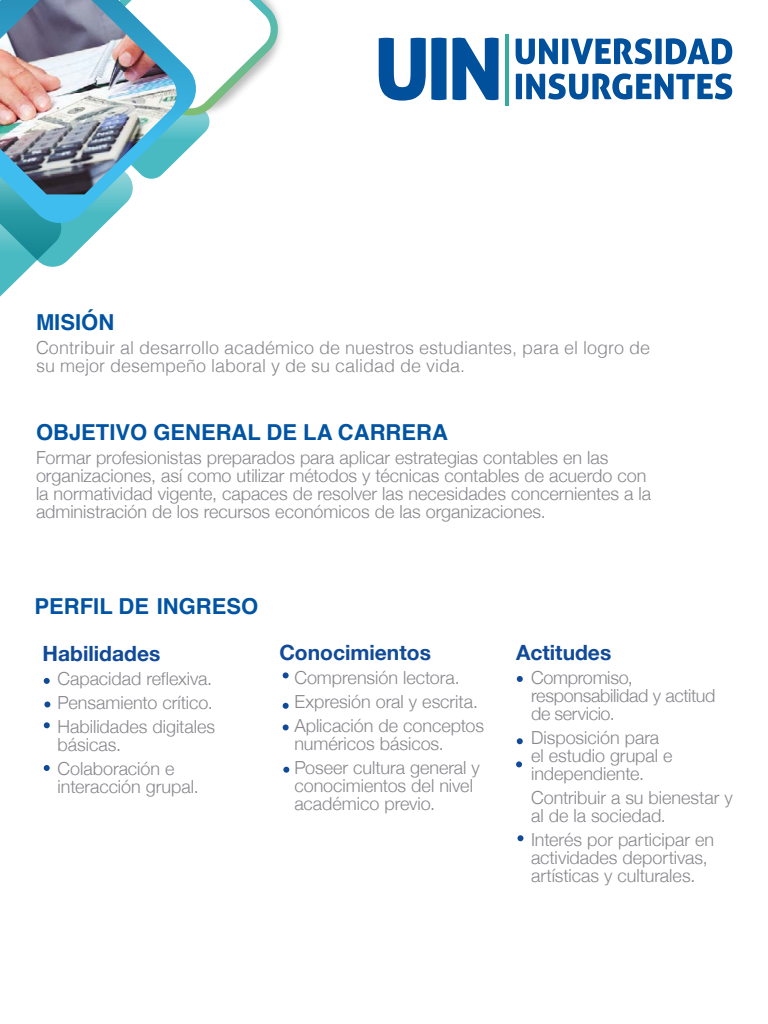
<style>
.page{position:relative;width:768px;height:1024px;background:#fff}
.page>*{position:absolute;margin:0;border:0;box-sizing:border-box;transform-origin:0 0}
.t1{font:700 22px "Helvetica";color:#0054a3}
.t2{font:700 21px "Helvetica Neue";color:#114a99}
.t3{font:300 18px/18px "Helvetica Neue";color:#89878c}
.t4{font:300 18px/18px "Helvetica";color:#89878c}
.t5{font:300 18px/18px "Helvetica Neue";letter-spacing:-.02em;color:#89878c}
</style>
<div class="page">
<svg style="left:516px;top:38px;width:216px;height:26px"></svg>
<svg style="left:516px;top:73px;width:216px;height:27px"></svg>
<svg style="left:379px;top:38px;width:68px;height:63px"></svg>
<svg style="left:453px;top:38px;width:46px;height:62px"></svg>
<hr style="left:505px;top:34px;width:3px;height:72px;background:#37aaa1">
<svg style="left:44px;top:678px;width:6px;height:6px"></svg>
<svg style="left:44px;top:701px;width:6px;height:6px"></svg>
<svg style="left:44px;top:765px;width:6px;height:6px"></svg>
<svg style="left:44px;top:722px;width:6px;height:6px"></svg>
<svg style="left:283px;top:672px;width:6px;height:6px"></svg>
<svg style="left:283px;top:767px;width:6px;height:6px"></svg>
<svg style="left:283px;top:703px;width:6px;height:6px"></svg>
<svg style="left:283px;top:724px;width:6px;height:6px"></svg>
<svg style="left:517px;top:676px;width:6px;height:6px"></svg>
<svg style="left:517px;top:835px;width:6px;height:6px"></svg>
<svg style="left:517px;top:738px;width:6px;height:6px"></svg>
<svg style="left:516px;top:761px;width:6px;height:6px"></svg>
<svg style="left:0;top:0;width:281px;height:297px"></svg>
<svg style="left:0;top:0;width:199px;height:226px"></svg>
<img style="left:0;top:0;width:179px;height:194px">
<p class="t1" style="left:36px;top:304px;width:80px">MISIÓN</p>
<p class="t4" style="left:36px;top:337px;width:616px">Contribuir al desarrollo académico de nuestros estudiantes, para el logro de su mejor desempeño laboral y de su calidad de vida.</p>
<p class="t1" style="left:36px;top:414px;width:413px">OBJETIVO GENERAL DE LA CARRERA</p>
<p class="t3" style="left:36px;top:447px;width:617px">Formar profesionistas preparados para aplicar estrategias contables en las organizaciones, así como utilizar métodos y técnicas contables de acuerdo con la normatividad vigente, capaces de resolver las necesidades concernientes a la administración de los recursos económicos de las organizaciones.</p>
<p class="t1" style="left:35px;top:589px;width:225px">PERFIL DE INGRESO</p>
<p class="t2" style="left:43px;top:637px;width:119px">Habilidades</p>
<p class="t3" style="left:58px;top:665px;width:159px;line-height:24px">Capacidad reflexiva.<br>Pensamiento crítico.<br>Habilidades digitales</p>
<p class="t3" style="left:58px;top:731px;width:118px;line-height:24px">básicas.<br>Colaboración e</p>
<p class="t3" style="left:58px;top:776px;width:143px">interacción grupal.</p>
<p class="t2" style="left:279px;top:636px;width:153px">Conocimientos</p>
<p class="t3" style="left:294px;top:664px;width:191px;line-height:24px">Comprensión lectora.<br>Expresión oral y escrita.<br>Aplicación de conceptos</p>
<p class="t3" style="left:294px;top:730px;width:187px;line-height:24px">numéricos básicos.<br>Poseer cultura general y</p>
<p class="t3" style="left:294px;top:775px;width:180px">conocimientos del nivel académico previo.</p>
<p class="t2" style="left:516px;top:636px;width:97px">Actitudes</p>
<p class="t5" style="left:531px;top:667px;width:186px">Compromiso, responsabilidad y actitud de servicio.</p>
<p class="t3" style="left:531px;top:727px;width:143px">Disposición para el estudio grupal e independiente.</p>
<p class="t3" style="left:531px;top:787px;width:203px">Contribuir a su bienestar y al de la sociedad.</p>
<p class="t3" style="left:531px;top:829px;width:185px">Interés por participar en actividades deportivas, artísticas y culturales.</p>
</div>
